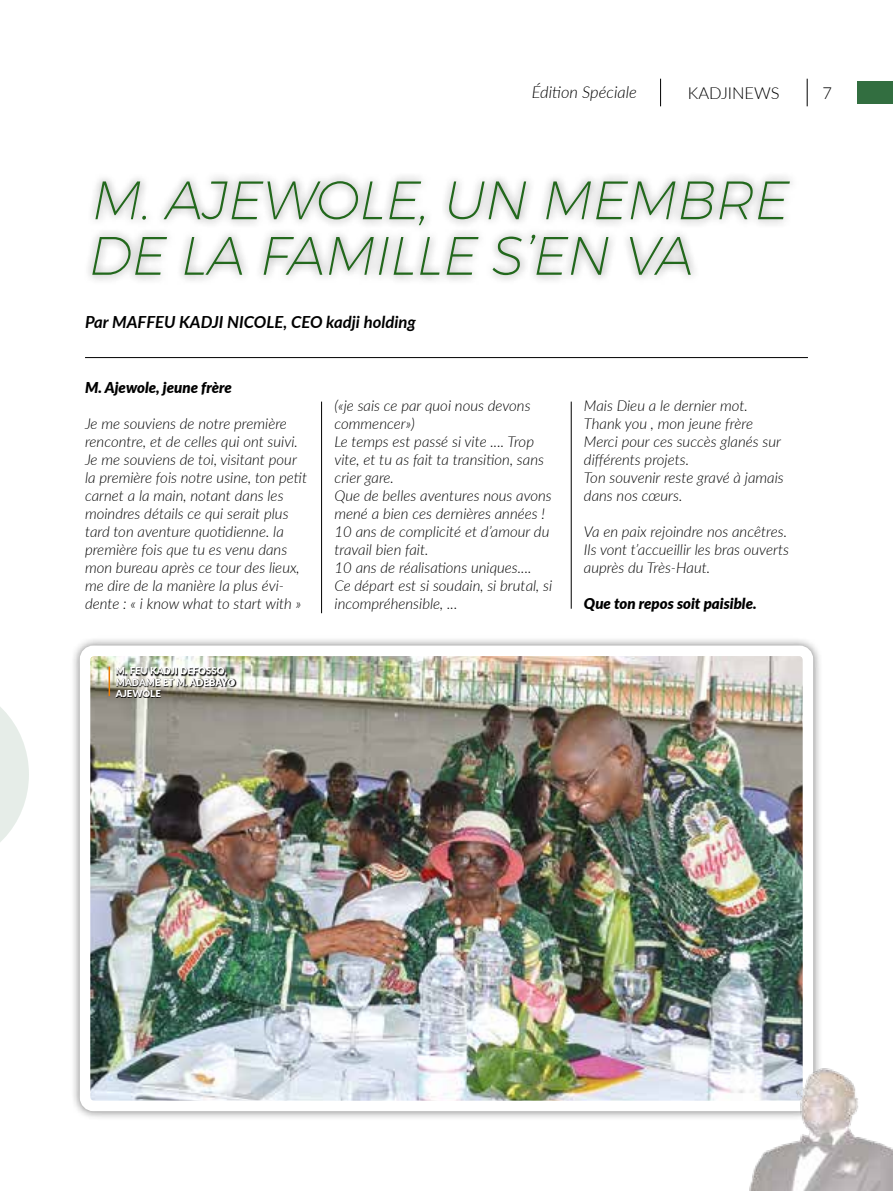
<style>
.page{position:relative;width:893px;height:1191px;background:#fff}
.page>*{position:absolute;margin:0;border:0;box-sizing:border-box;transform-origin:0 0}
.t1{font:italic 200 54px/55.5px "Montserrat";letter-spacing:-.01em;color:#22681c}
.t2{font:italic 700 16.65px "Lato";color:#000}
.t3{font:italic 300 16.5px "Lato";color:#000}
.t4{font:300 16.5px "Lato";color:#000}
.t5{font:italic 300 15px/18px "Lato";color:#000}
.t6{font:italic 900 15px "Lato";color:#000}
.t7{font:900 9.6px/11.1px "Lato";color:#fff}
</style>
<div class="page">
<div style="left:70px;top:635px;width:753px;height:485px;background:#000;opacity:.55"></div>
<img style="left:91px;top:656px;width:711px;height:444px">
<div style="left:80px;top:645px;width:733px;height:466px;border:10px solid #fff;border-radius:9px"></div>
<img style="left:749px;top:1025px;width:144px;height:166px">
<svg style="left:660px;top:79px;width:1px;height:27px"></svg>
<svg style="left:807px;top:79px;width:1px;height:27px"></svg>
<div style="left:857px;top:81px;width:36px;height:22px;background:#326e40"></div>
<hr style="left:109px;top:666px;width:1px;height:30px;background:#ef7c00">
<svg style="left:116px;top:667px;width:121px;height:31px;background:#87877e"></svg>
<div style="left:83px;top:172px;width:716px;height:112px;background:#000;opacity:.55"></div>
<hr style="left:321px;top:401px;width:1px;height:212px;background:#000">
<hr style="left:571px;top:401px;width:1px;height:207px;background:#000">
<hr style="left:85px;top:357px;width:723px;height:1px;background:#000">
<svg style="left:0;top:707px;width:29px;height:135px"></svg>
<p class="t3" style="left:532px;top:81px;width:107px">Édition Spéciale</p>
<p class="t4" style="left:688px;top:82px;width:93px">KADJINEWS</p>
<p class="t4" style="left:822px;top:81px;width:11px">7</p>
<h1 class="t1" style="left:89px;top:171px;width:702px">M. AJEWOLE, UN MEMBRE<br>DE LA FAMILLE S’EN VA</h1>
<p class="t2" style="left:85px;top:310px;width:332px">Par MAFFEU KADJI NICOLE, CEO kadji holding</p>
<p class="t6" style="left:85px;top:376px;width:148px">M. Ajewole, jeune frère</p>
<p class="t5" style="left:85px;top:414px;width:224px">Je me souviens de notre première rencontre, et de celles qui ont suivi.<br>Je me souviens de toi, visitant pour la première fois notre usine, ton petit carnet a la main, notant dans les moindres détails ce qui serait plus tard ton aventure quotidienne. la première fois que tu es venu dans mon bureau après ce tour des lieux, me dire de la manière la plus évi&shy;dente : « i know what to start with »</p>
<p class="t7" style="left:116px;top:665px;width:121px">M. FEU KADJI DEFOSSO,<br>MADAME ET M. ADEBAYO<br>AJEWOLE</p>
<p class="t5" style="left:334px;top:396px;width:219px">(«je sais ce par quoi nous devons commencer»)<br>Le temps est passé si vite .... Trop vite, et tu as fait ta transition, sans crier gare.<br>Que de belles aventures nous avons mené a bien ces dernières années !<br>10 ans de complicité et d’amour du travail bien fait.<br>10 ans de réalisations uniques....<br>Ce départ est si soudain, si brutal, si incompréhensible, ...</p>
<p class="t5" style="left:584px;top:396px;width:201px">Mais Dieu a le dernier mot.<br>Thank you , mon jeune frère<br>Merci pour ces succès glanés sur différents projets.<br>Ton souvenir reste gravé à jamais dans nos cœurs.</p>
<p class="t5" style="left:584px;top:522px;width:207px">Va en paix rejoindre nos ancêtres.<br>Ils vont t’accueillir les bras ouverts auprès du Très-Haut.</p>
<p class="t6" style="left:584px;top:592px;width:174px">Que ton repos soit paisible.</p>
</div>
